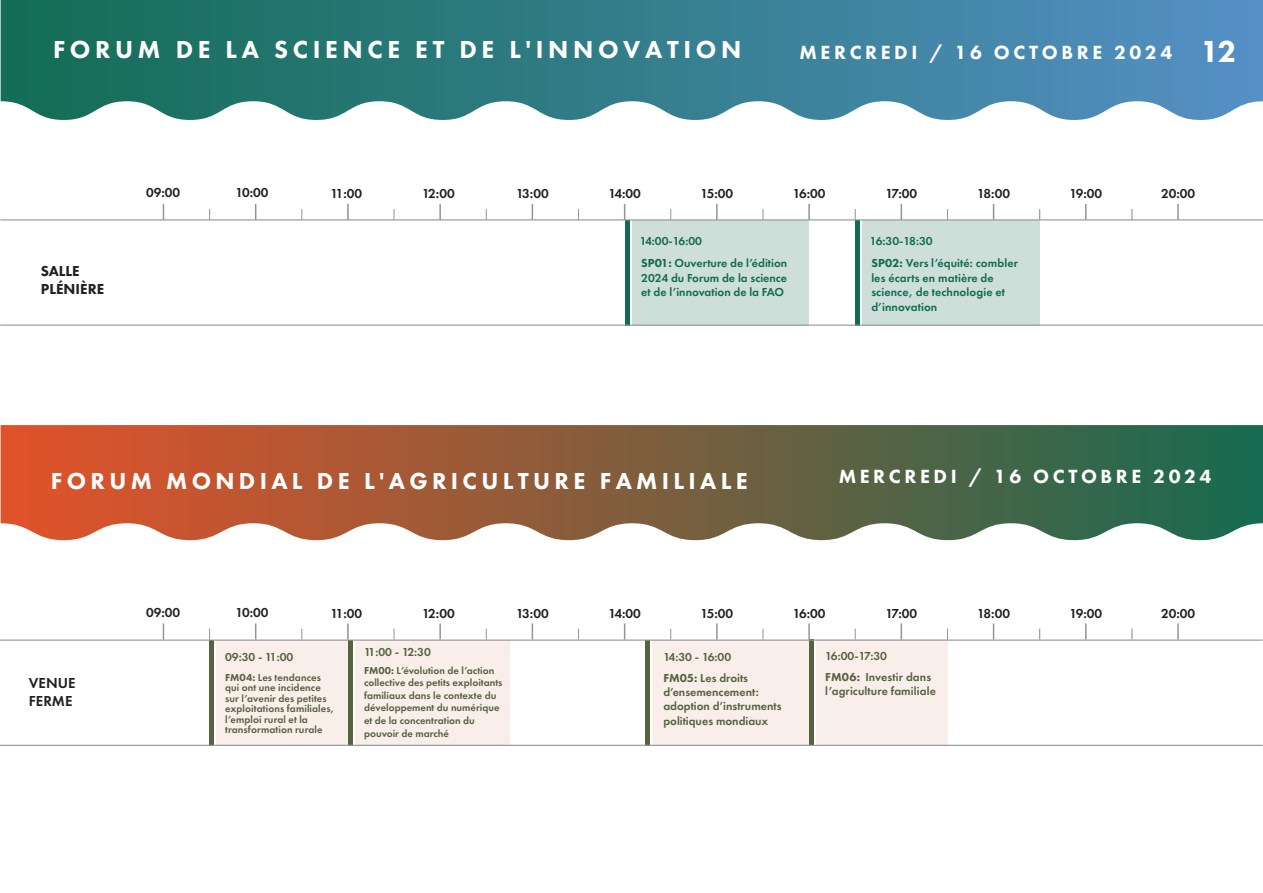
<style>
.page{position:relative;width:1263px;height:893px;background:#fff}
.page>*{position:absolute;margin:0;border:0;box-sizing:border-box;transform-origin:0 0}
.t1{font:800 25.5px "Futura PT";letter-spacing:.18em;color:#fff}
.t2{font:800 24px "Futura PT";letter-spacing:.18em;color:#fff}
.t3{font:800 19.8px "Futura PT";letter-spacing:.18em;color:#fff}
.t4{font:800 15px/18px "Futura PT";color:#231f20}
.t5{font:600 15px/18px "Futura PT";color:#231f20}
.t6{font:600 13.5px "Futura PT";color:#231f20}
.t7{font:600 12px/14.4px "Futura PT";color:#126c52;text-align:justify}
.t8{font:600 12px/14.4px "Futura PT";color:#556340}
.t9{font:600 10.5px/10.5px "Futura PT";color:#556340}
.s1{font-size:31.5px}
.s2{font-weight:800}
</style>
<div class="page">
<svg style="left:1px;top:425px;width:1262px;height:115px;background:#87684a"></svg>
<div style="left:210px;top:640px;width:139px;height:105px;background:#f9eeea"></div>
<div style="left:209px;top:640px;width:5px;height:105px;background:#556340"></div>
<hr style="left:214px;top:640px;width:2px;height:105px;background:#fff">
<div style="left:349px;top:640px;width:160px;height:105px;background:#f9eeea"></div>
<div style="left:348px;top:640px;width:5px;height:105px;background:#556340"></div>
<hr style="left:353px;top:640px;width:2px;height:105px;background:#fff">
<div style="left:648px;top:640px;width:162px;height:105px;background:#f9eeea"></div>
<div style="left:645px;top:640px;width:5px;height:105px;background:#556340"></div>
<hr style="left:650px;top:640px;width:2px;height:105px;background:#fff">
<div style="left:810px;top:639px;width:137px;height:106px;background:#f9eeea"></div>
<div style="left:809px;top:639px;width:5px;height:106px;background:#556340"></div>
<hr style="left:814px;top:639px;width:2px;height:106px;background:#fff">
<div style="left:626px;top:220px;width:183px;height:105px;background:#ceded9"></div>
<div style="left:625px;top:220px;width:5px;height:105px;background:#126c52"></div>
<hr style="left:630px;top:220px;width:2px;height:105px;background:#fff">
<div style="left:856px;top:220px;width:184px;height:105px;background:#ceded9"></div>
<div style="left:855px;top:220px;width:5px;height:105px;background:#126c52"></div>
<hr style="left:860px;top:220px;width:2px;height:105px;background:#fff">
<hr style="left:1px;top:219px;width:1262px;height:1px;background:#929497">
<hr style="left:1px;top:325px;width:1262px;height:1px;background:#929497">
<svg style="left:1px;top:0;width:1262px;height:120px;background:#438894"></svg>
<hr style="left:0;top:639px;width:1262px;height:2px;background:#929497">
<hr style="left:0;top:745px;width:1262px;height:1px;background:#929497">
<svg style="left:255px;top:623px;width:1px;height:16px"></svg>
<svg style="left:163px;top:623px;width:1px;height:16px"></svg>
<svg style="left:347px;top:623px;width:2px;height:16px"></svg>
<svg style="left:439px;top:623px;width:2px;height:16px"></svg>
<svg style="left:532px;top:623px;width:1px;height:16px"></svg>
<svg style="left:624px;top:623px;width:1px;height:16px"></svg>
<svg style="left:716px;top:623px;width:2px;height:16px"></svg>
<svg style="left:808px;top:623px;width:2px;height:16px"></svg>
<svg style="left:900px;top:623px;width:2px;height:16px"></svg>
<svg style="left:993px;top:623px;width:1px;height:16px"></svg>
<svg style="left:1085px;top:623px;width:1px;height:16px"></svg>
<svg style="left:1177px;top:623px;width:2px;height:16px"></svg>
<svg style="left:255px;top:204px;width:1px;height:15px"></svg>
<svg style="left:163px;top:204px;width:1px;height:15px"></svg>
<svg style="left:347px;top:204px;width:2px;height:16px"></svg>
<svg style="left:439px;top:204px;width:2px;height:16px"></svg>
<svg style="left:532px;top:204px;width:1px;height:15px"></svg>
<svg style="left:624px;top:204px;width:1px;height:15px"></svg>
<svg style="left:716px;top:204px;width:2px;height:16px"></svg>
<svg style="left:808px;top:204px;width:2px;height:16px"></svg>
<svg style="left:900px;top:204px;width:2px;height:16px"></svg>
<svg style="left:993px;top:204px;width:1px;height:15px"></svg>
<svg style="left:1085px;top:204px;width:1px;height:15px"></svg>
<svg style="left:1177px;top:204px;width:2px;height:16px"></svg>
<h1 class="t1" style="left:53px;top:33px;width:690px">FORUM DE LA SCIENCE ET DE L'INNOVATION</h1>
<h3 class="t3" style="left:799px;top:40px;width:439px">MERCREDI / 16 OCTOBRE 2024 <span class="s1">12</span></h3>
<p class="t6" style="left:146px;top:184px;width:36px">09:00</p>
<p class="t6" style="left:235px;top:184px;width:35px">10:00</p>
<p class="t6" style="left:330px;top:185px;width:33px">11:00</p>
<p class="t6" style="left:422px;top:185px;width:34px">12:00</p>
<p class="t6" style="left:516px;top:185px;width:34px">13:00</p>
<p class="t6" style="left:608px;top:185px;width:34px">14:00</p>
<p class="t6" style="left:700px;top:185px;width:34px">15:00</p>
<p class="t6" style="left:793px;top:185px;width:34px">16:00</p>
<p class="t6" style="left:885px;top:185px;width:33px">17:00</p>
<p class="t6" style="left:977px;top:185px;width:34px">18:00</p>
<p class="t6" style="left:1069px;top:185px;width:34px">19:00</p>
<p class="t6" style="left:1161px;top:185px;width:36px">20:00</p>
<h3 class="t4" style="left:41px;top:262px;width:65px">SALLE<br>PLÉNIÈRE</h3>
<p class="t7" style="left:640px;top:233px;width:64px">14:00-16:00</p>
<p class="t7" style="left:641px;top:256px;width:148px"><span class="s2">SP01:</span> Ouverture de l’édition 2024 du Forum de la science et de l’innovation de la FAO</p>
<p class="t7" style="left:870px;top:233px;width:64px">16:30-18:30</p>
<p class="t7" style="left:871px;top:256px;width:148px;text-align:left"><span class="s2">SP02:</span> Vers l’équité: combler les écarts en matière de science, de technologie et d’innovation</p>
<h2 class="t2" style="left:51px;top:466px;width:699px">FORUM MONDIAL DE L'AGRICULTURE FAMILIALE</h2>
<h3 class="t3" style="left:839px;top:464px;width:374px">MERCREDI / 16 OCTOBRE 2024</h3>
<p class="t6" style="left:146px;top:604px;width:36px">09:00</p>
<p class="t6" style="left:235px;top:604px;width:35px">10:00</p>
<p class="t6" style="left:330px;top:605px;width:33px">11:00</p>
<p class="t6" style="left:422px;top:605px;width:34px">12:00</p>
<p class="t6" style="left:516px;top:605px;width:34px">13:00</p>
<p class="t6" style="left:608px;top:605px;width:34px">14:00</p>
<p class="t6" style="left:700px;top:605px;width:34px">15:00</p>
<p class="t6" style="left:793px;top:605px;width:34px">16:00</p>
<p class="t6" style="left:885px;top:605px;width:33px">17:00</p>
<p class="t6" style="left:977px;top:605px;width:34px">18:00</p>
<p class="t6" style="left:1069px;top:605px;width:34px">19:00</p>
<p class="t6" style="left:1161px;top:605px;width:36px">20:00</p>
<h3 class="t5" style="left:29px;top:674px;width:48px">VENUE<br>FERME</h3>
<p class="t8" style="left:225px;top:649px;width:70px">09:30 - 11:00</p>
<p class="t9" style="left:225px;top:672px;width:111px"><span class="s2">FM04:</span> Les tendances qui ont une incidence sur l’avenir des petites exploitations familiales, l’emploi rural et la transformation rurale</p>
<p class="t8" style="left:364px;top:645px;width:68px">11:00 - 12:30</p>
<p class="t9" style="left:364px;top:664px;width:140px;line-height:12.6px"><span class="s2">FM00:</span> L’évolution de l’action collective des petits exploitants familiaux dans le contexte du développement du numérique et de la concentration du pouvoir de marché</p>
<p class="t8" style="left:663px;top:649px;width:69px">14:30 - 16:00</p>
<p class="t8" style="left:663px;top:670px;width:120px"><span class="s2">FM05:</span> Les droits d’ensemencement: adoption d’instruments politiques mondiaux</p>
<p class="t8" style="left:825px;top:649px;width:63px">16:00-17:30</p>
<p class="t8" style="left:825px;top:670px;width:112px"><span class="s2">FM06:</span> Investir dans l’agriculture familiale</p>
</div>
